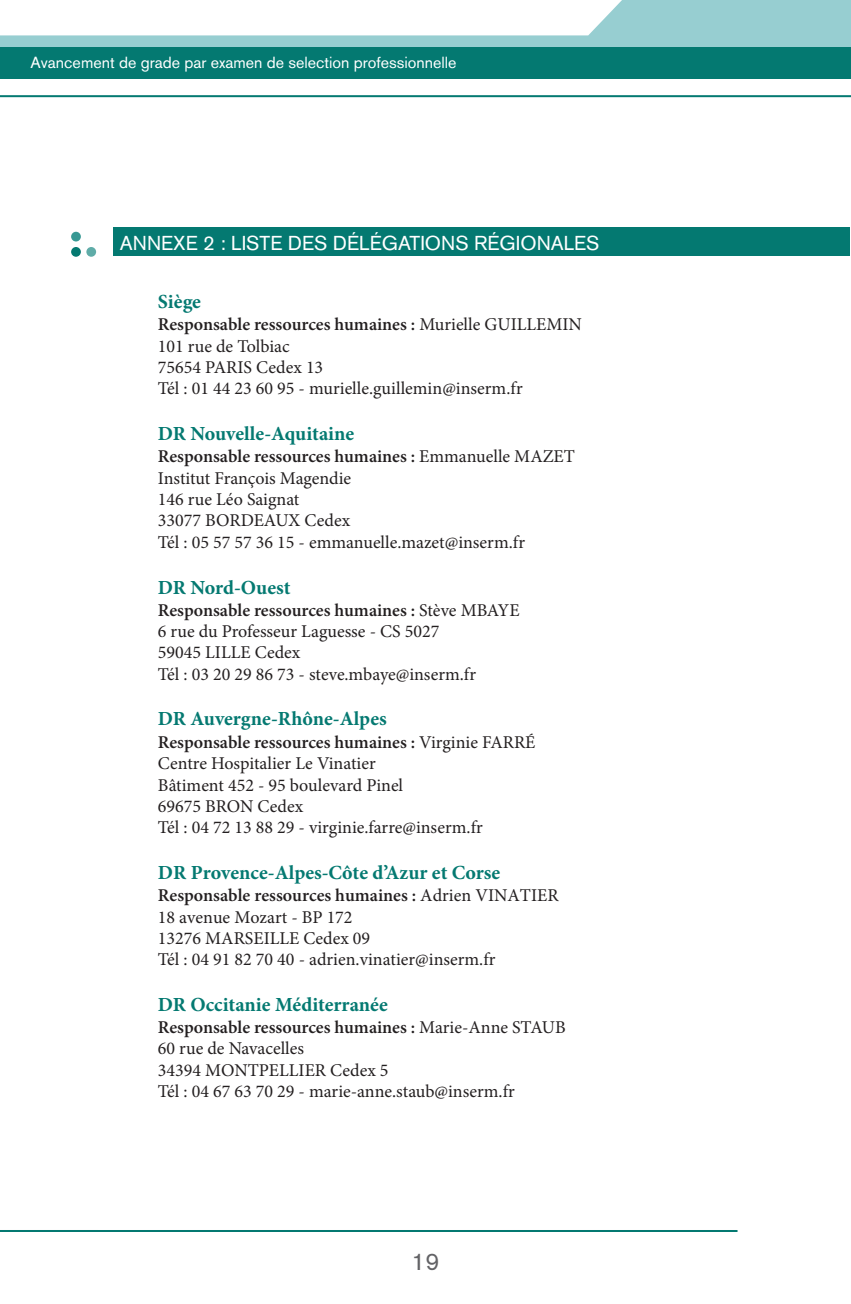
<style>
.page{position:relative;width:851px;height:1304px;background:#fff}
.page>*{position:absolute;margin:0;border:0;box-sizing:border-box;transform-origin:0 0}
.t1{font:24px "Akzidenz Grotesk BQ";color:#636366}
.t2{font:700 20px "Minion Pro";color:#047971}
.t3{font:20px "Akzidenz Grotesk BQ";color:#fff}
.t4{font:18px/21.4px "Minion Pro";color:#231f20}
.t5{font:16px "Akzidenz Grotesk BQ";color:#fff}
.s1{font-weight:600}
</style>
<div class="page">
<hr style="left:0;top:95px;width:850px;height:2px;background:#047971">
<svg style="left:0;top:0;width:850px;height:47px"></svg>
<div style="left:0;top:47px;width:850px;height:32px;background:#047971"></div>
<hr style="left:0;top:1230px;width:737px;height:2px;background:#047971">
<div style="left:114px;top:227px;width:735px;height:28px;background:#047971"></div>
<div style="left:71px;top:247px;width:10px;height:10px;background:#047971;border-radius:50%"></div>
<div style="left:71px;top:232px;width:10px;height:9px;background:#389994;border-radius:50%"></div>
<div style="left:86px;top:247px;width:10px;height:10px;background:#5faca8;border-radius:50%"></div>
<p class="t5" style="left:31px;top:53px;width:427px">Avancement de grade par examen de selection professionnelle</p>
<p class="t3" style="left:120px;top:231px;width:481px">ANNEXE 2 : LISTE DES DÉLÉGATIONS RÉGIONALES</p>
<p class="t2" style="left:158px;top:287px;width:45px">Siège</p>
<p class="t4" style="left:158px;top:314px;width:425px"><span class="s1">Responsable ressources humaines :</span> Murielle GUILLEMIN 101 rue de Tolbiac<br>75654 PARIS Cedex 13<br>Tél : 01 44 23 60 95 - murielle.guillemin@inserm.fr</p>
<p class="t2" style="left:158px;top:419px;width:198px">DR Nouvelle-Aquitaine</p>
<p class="t4" style="left:158px;top:446px;width:418px"><span class="s1">Responsable ressources humaines :</span> Emmanuelle MAZET Institut François Magendie<br>146 rue Léo Saignat<br>33077 BORDEAUX Cedex<br>Tél : 05 57 57 36 15 - emmanuelle.mazet@inserm.fr</p>
<p class="t2" style="left:158px;top:573px;width:134px">DR Nord-Ouest</p>
<p class="t4" style="left:158px;top:599px;width:363px"><span class="s1">Responsable ressources humaines :</span> Stève MBAYE 6 rue du Professeur Laguesse - CS 5027<br>59045 LILLE Cedex<br>Tél : 03 20 29 86 73 - steve.mbaye@inserm.fr</p>
<p class="t2" style="left:158px;top:705px;width:230px">DR Auvergne-Rhône-Alpes</p>
<p class="t4" style="left:158px;top:731px;width:379px"><span class="s1">Responsable ressources humaines :</span> Virginie FARRÉ Centre Hospitalier Le Vinatier<br>Bâtiment 452 - 95 boulevard Pinel<br>69675 BRON Cedex<br>Tél : 04 72 13 88 29 - virginie.farre@inserm.fr</p>
<p class="t2" style="left:158px;top:859px;width:344px">DR Provence-Alpes-Côte d’Azur et Corse</p>
<p class="t4" style="left:158px;top:885px;width:402px"><span class="s1">Responsable ressources humaines :</span> Adrien VINATIER 18 avenue Mozart - BP 172<br>13276 MARSEILLE Cedex 09<br>Tél : 04 91 82 70 40 - adrien.vinatier@inserm.fr</p>
<p class="t2" style="left:158px;top:990px;width:231px">DR Occitanie Méditerranée</p>
<p class="t4" style="left:158px;top:1017px;width:409px"><span class="s1">Responsable ressources humaines :</span> Marie-Anne STAUB 60 rue de Navacelles<br>34394 MONTPELLIER Cedex 5<br>Tél : 04 67 63 70 29 - marie-anne.staub@inserm.fr</p>
<p class="t1" style="left:411px;top:1247px;width:29px">19</p>
</div>
